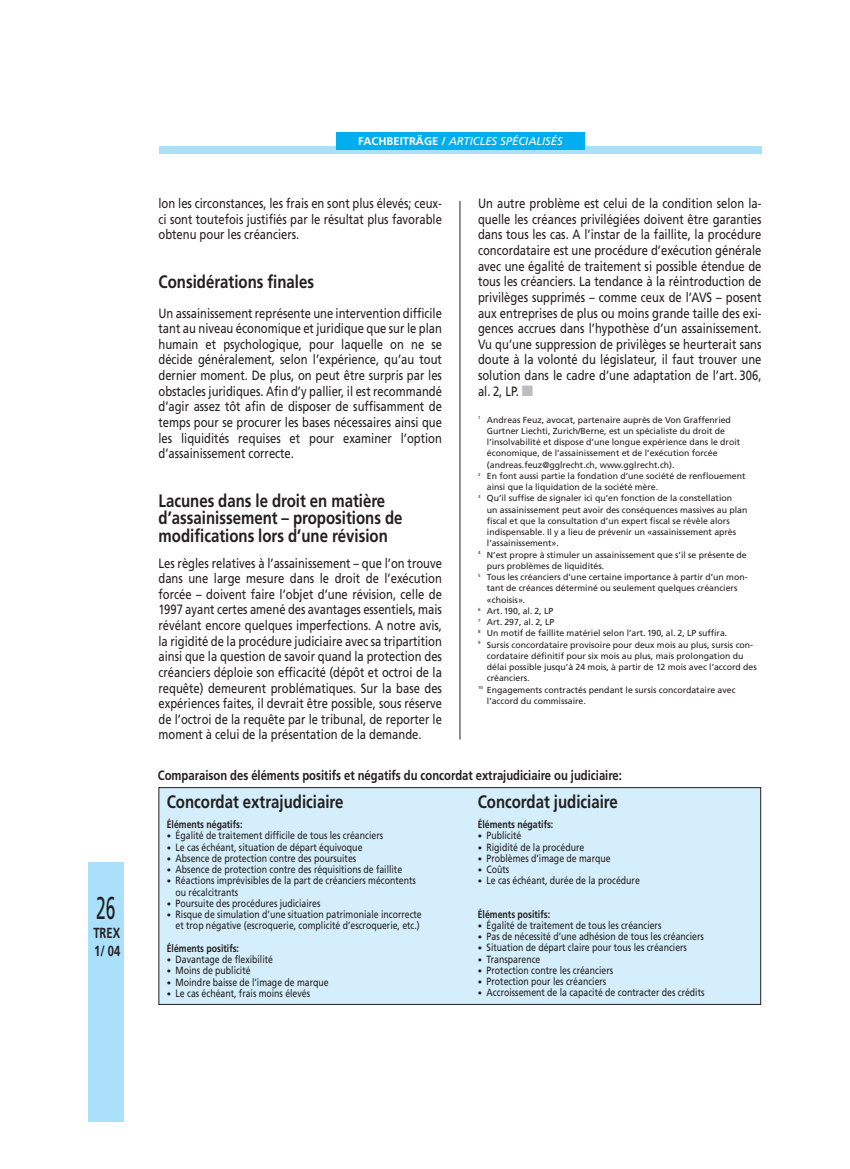
<style>
.page{position:relative;width:850px;height:1169px;background:#fff}
.page>*{position:absolute;margin:0;border:0;box-sizing:border-box;transform-origin:0 0}
.t1{font:31.5px "Frutiger";color:#231f20;scale:.56 1}
.t2{font:700 18px/17.5px "Frutiger";color:#231f20;scale:.83 1}
.t3{font:700 14.62px/17.4px "Frutiger";color:#231f20;scale:.77 1}
.t4{font:13.5px/15.6px "Frutiger";color:#231f20;text-align:justify;scale:.83 1}
.t5{font:700 13.5px "Frutiger";color:#231f20;scale:.83 1}
.t6{font:italic 11.25px "Frutiger";color:#fff}
.t7{font:10.5px/11.2px "Frutiger";color:#231f20;scale:.83 1}
.t8{font:700 10.5px "Frutiger";color:#231f20;scale:.83 1}
.t9{font:8.75px "Frutiger";color:#231f20}
.s1{font-weight:700;font-style:normal}
.s2{color:#bcbdc0}
.s3{font-size:8.75px}
</style>
<div class="page">
<div style="left:88px;top:862px;width:36px;height:259px;background:#aae0f9"></div>
<hr style="left:460px;top:201px;width:1px;height:538px;background:#231f20">
<div style="left:159px;top:146px;width:603px;height:7px;background:#aae0f9"></div>
<div style="left:336px;top:132px;width:248px;height:18px;background:#00aeef"></div>
<div style="left:159px;top:787px;width:602px;height:217px;background:#d4effb"></div>
<div style="left:159px;top:787px;width:602px;height:217px;border:1px solid #231f20"></div>
<h1 class="t1" style="left:96px;top:895px;width:36px">26</h1>
<p class="t3" style="left:93px;top:925px;width:36px">TREX<br>1/ 04</p>
<p class="t6" style="left:358px;top:137px;width:206px"><span class="s1">FACHBEITRÄGE /</span> ARTICLES SPÉCIALISÉS</p>
<p class="t4" style="left:159px;top:197px;width:343px">lon les circonstances, les frais en sont plus élevés; ceux&shy;ci sont toutefois justifiés par le résultat plus favorable obtenu pour les créanciers.</p>
<h2 class="t2" style="left:159px;top:274px;width:189px">Considérations finales</h2>
<p class="t4" style="left:159px;top:306px;width:343px">Un assainissement représente une intervention difficile tant au niveau économique et juridique que sur le plan humain et psychologique, pour laquelle on ne se décide généralement, selon l’expérience, qu’au tout dernier moment. De plus, on peut être surpris par les obstacles juridiques. Afin d’y pallier, il est recommandé d’agir assez tôt afin de disposer de suffisamment de temps pour se procurer les bases nécessaires ainsi que les liquidités requises et pour examiner l’option d’assainissement correcte.</p>
<h2 class="t2" style="left:159px;top:493px;width:296px">Lacunes dans le droit en matière d’assainissement – propositions de modifications lors d’une révision</h2>
<p class="t4" style="left:159px;top:556px;width:343px">Les règles relatives à l’assainissement – que l’on trouve dans une large mesure dans le droit de l’exécution forcée – doivent faire l’objet d’une révision, celle de 1997 ayant certes amené des avantages essentiels, mais révélant encore quelques imperfections. A notre avis, la rigidité de la procédure judiciaire avec sa tripartition ainsi que la question de savoir quand la protection des créanciers déploie son efficacité (dépôt et octroi de la requête) demeurent problématiques. Sur la base des expériences faites, il devrait être possible, sous réserve de l’octroi de la requête par le tribunal, de reporter le moment à celui de la présentation de la demande.</p>
<p class="t4" style="left:478px;top:197px;width:343px">Un autre problème est celui de la condition selon la&shy;quelle les créances privilégiées doivent être garanties dans tous les cas. A l’instar de la faillite, la procédure concordataire est une procédure d’exécution générale avec une égalité de traitement si possible étendue de tous les créanciers. La tendance à la réintroduction de privilèges supprimés – comme ceux de l’AVS – posent aux entreprises de plus ou moins grande taille des exi&shy;gences accrues dans l’hypothèse d’un assainissement.<br>Vu qu’une suppression de privilèges se heurterait sans doute à la volonté du législateur, il faut trouver une solution dans le cadre d’une adaptation de l’art. 306, al. 2, LP. <span class="s2">■</span></p>
<p class="t9" style="left:478px;top:416px;width:254px"><sup>1</sup> Andreas Feuz, avocat, partenaire auprès de Von Graffenried</p>
<p class="t9" style="left:487px;top:427px;width:240px">Gurtner Liechti, Zurich/Berne, est un spécialiste du droit de</p>
<p class="t9" style="left:487px;top:438px;width:255px">l’insolvabilité et dispose d’une longue expérience dans le droit</p>
<p class="t9" style="left:487px;top:450px;width:232px">économique, de l’assainissement et de l’exécution forcée</p>
<p class="t9" style="left:487px;top:461px;width:189px">(andreas.feuz@gglrecht.ch, www.gglrecht.ch).</p>
<p class="t9" style="left:478px;top:472px;width:269px"><sup>2</sup> En font aussi partie la fondation d’une société de renflouement</p>
<p class="t9" style="left:487px;top:483px;width:173px">ainsi que la liquidation de la société mère.</p>
<p class="t9" style="left:478px;top:495px;width:256px"><sup>3</sup> Qu’il suffise de signaler ici qu’en fonction de la constellation</p>
<p class="t9" style="left:487px;top:506px;width:262px">un assainissement peut avoir des conséquences massives au plan</p>
<p class="t9" style="left:487px;top:517px;width:244px">fiscal et que la consultation d’un expert fiscal se révèle alors</p>
<p class="t9" style="left:487px;top:528px;width:251px">indispensable. Il y a lieu de prévenir un «assainissement après</p>
<p class="t9" style="left:487px;top:540px;width:73px">l’assainissement».</p>
<p class="t9" style="left:478px;top:551px;width:270px"><sup>4</sup> N’est propre à stimuler un assainissement que s’il se présente de</p>
<p class="t9" style="left:487px;top:562px;width:119px">purs problèmes de liquidités.</p>
<p class="t9" style="left:478px;top:573px;width:271px"><sup>5</sup> Tous les créanciers d’une certaine importance à partir d’un mon-</p>
<p class="t9" style="left:487px;top:585px;width:252px">tant de créances déterminé ou seulement quelques créanciers</p>
<p class="t9" style="left:487px;top:596px;width:40px">«choisis».</p>
<p class="t9" style="left:478px;top:607px;width:77px"><sup>6</sup> Art. 190, al. 2, LP</p>
<p class="t9" style="left:478px;top:618px;width:78px"><sup>7</sup> Art. 297, al. 2, LP</p>
<p class="t9" style="left:478px;top:630px;width:251px"><sup>8</sup> Un motif de faillite matériel selon l’art. 190, al. 2, LP suffira.</p>
<p class="t9" style="left:478px;top:641px;width:277px"><sup>9</sup> Sursis concordataire provisoire pour deux mois au plus, sursis con-</p>
<p class="t9" style="left:487px;top:652px;width:258px">cordataire définitif pour six mois au plus, mais prolongation du</p>
<p class="t9" style="left:487px;top:663px;width:271px">délai possible jusqu’à 24 mois, à partir de 12 mois avec l’accord des</p>
<p class="t9" style="left:487px;top:675px;width:44px">créanciers.</p>
<p class="t9" style="left:478px;top:686px;width:259px"><sup>10</sup> Engagements contractés pendant le sursis concordataire avec</p>
<p class="t9" style="left:487px;top:697px;width:100px">l’accord du commissaire.</p>
<p class="t5" style="left:158px;top:769px;width:561px">Comparaison des éléments positifs et négatifs du concordat extrajudiciaire ou judiciaire:</p>
<h2 class="t2" style="left:167px;top:794px;width:214px">Concordat extrajudiciaire</h2>
<h2 class="t2" style="left:478px;top:794px;width:170px">Concordat judiciaire</h2>
<p class="t8" style="left:167px;top:820px;width:93px">Éléments négatifs:</p>
<p class="t7" style="left:167px;top:831px;width:262px"><span class="s3">•</span> Égalité de traitement difficile de tous les créanciers</p>
<p class="t7" style="left:167px;top:842px;width:237px"><span class="s3">•</span> Le cas échéant, situation de départ équivoque</p>
<p class="t7" style="left:167px;top:853px;width:230px"><span class="s3">•</span> Absence de protection contre des poursuites</p>
<p class="t7" style="left:167px;top:864px;width:285px"><span class="s3">•</span> Absence de protection contre des réquisitions de faillite</p>
<p class="t7" style="left:176px;top:876px;width:291px;text-indent:-9px"><span class="s3">•</span> Réactions imprévisibles de la part de créanciers mécontents ou récalcitrants</p>
<p class="t7" style="left:167px;top:898px;width:187px"><span class="s3">•</span> Poursuite des procédures judiciaires</p>
<p class="t7" style="left:167px;top:909px;width:309px;text-align:right"><span class="s3">•</span> Risque de simulation d’une situation patrimoniale incorrecte et trop négative (escroquerie, complicité d’escroquerie, etc.)</p>
<p class="t8" style="left:167px;top:944px;width:89px">Éléments positifs:</p>
<p class="t7" style="left:167px;top:954px;width:130px"><span class="s3">•</span> Davantage de flexibilité</p>
<p class="t7" style="left:167px;top:966px;width:103px"><span class="s3">•</span> Moins de publicité</p>
<p class="t7" style="left:167px;top:977px;width:197px"><span class="s3">•</span> Moindre baisse de l’image de marque</p>
<p class="t7" style="left:167px;top:988px;width:174px"><span class="s3">•</span> Le cas échéant, frais moins élevés</p>
<p class="t8" style="left:478px;top:820px;width:93px">Éléments négatifs:</p>
<p class="t7" style="left:478px;top:831px;width:54px"><span class="s3">•</span> Publicité</p>
<p class="t7" style="left:478px;top:842px;width:130px"><span class="s3">•</span> Rigidité de la procédure</p>
<p class="t7" style="left:478px;top:853px;width:162px"><span class="s3">•</span> Problèmes d’image de marque</p>
<p class="t7" style="left:478px;top:864px;width:40px"><span class="s3">•</span> Coûts</p>
<p class="t7" style="left:478px;top:876px;width:197px"><span class="s3">•</span> Le cas échéant, durée de la procédure</p>
<p class="t8" style="left:478px;top:910px;width:89px">Éléments positifs:</p>
<p class="t7" style="left:478px;top:920px;width:223px"><span class="s3">•</span> Égalité de traitement de tous les créanciers</p>
<p class="t7" style="left:478px;top:932px;width:274px"><span class="s3">•</span> Pas de nécessité d’une adhésion de tous les créanciers</p>
<p class="t7" style="left:478px;top:943px;width:254px"><span class="s3">•</span> Situation de départ claire pour tous les créanciers</p>
<p class="t7" style="left:478px;top:954px;width:77px"><span class="s3">•</span> Transparence</p>
<p class="t7" style="left:478px;top:965px;width:165px"><span class="s3">•</span> Protection contre les créanciers</p>
<p class="t7" style="left:478px;top:977px;width:156px"><span class="s3">•</span> Protection pour les créanciers</p>
<p class="t7" style="left:478px;top:988px;width:275px"><span class="s3">•</span> Accroissement de la capacité de contracter des crédits</p>
</div>
